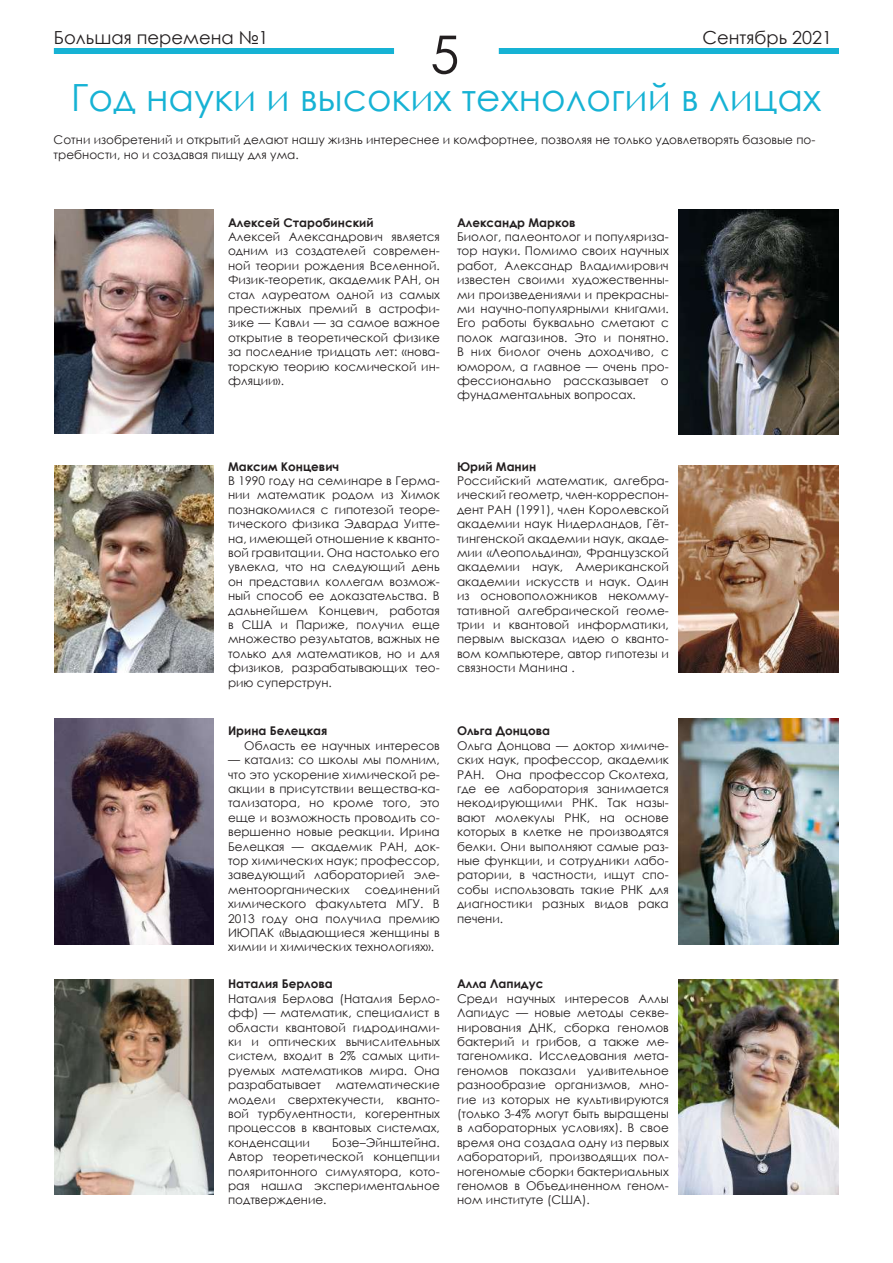
<style>
.page{position:relative;width:893px;height:1263px;background:#fff}
.page>*{position:absolute;margin:0;border:0;box-sizing:border-box;transform-origin:0 0}
.t1{font:52.5px "Century Gothic";color:#231f20}
.t2{font:37.5px "Century Gothic";color:#16b2d4}
.t3{font:18px "Century Gothic";color:#231f20}
.t4{font:12px/14.4px "Century Gothic";color:#231f20;text-align:justify}
.t5{font:700 12px "Century Gothic";color:#231f20}
</style>
<div class="page">
<img style="left:679px;top:209px;width:160px;height:225px">
<img style="left:54px;top:465px;width:160px;height:207px">
<img style="left:679px;top:465px;width:160px;height:207px">
<img style="left:54px;top:719px;width:160px;height:225px">
<img style="left:679px;top:719px;width:160px;height:225px">
<img style="left:54px;top:979px;width:160px;height:215px">
<img style="left:679px;top:979px;width:160px;height:216px">
<img style="left:54px;top:209px;width:160px;height:225px">
<div style="left:54px;top:48px;width:340px;height:6px;background:#16b2d4"></div>
<div style="left:499px;top:48px;width:340px;height:6px;background:#16b2d4"></div>
<h3 class="t3" style="left:54px;top:24px;width:216px">Большая перемена №1</h3>
<h3 class="t3" style="left:702px;top:24px;width:131px">Сентябрь 2021</h3>
<h2 class="t2" style="left:71px;top:71px;width:751px">Год науки и высоких технологий в лицах</h2>
<p class="t4" style="left:54px;top:132px;width:763px">Сотни изобретений и открытий делают нашу жизнь интереснее и комфортнее, позволяя не только удовлетворять базовые по&shy;требности, но и создавая пищу для ума.</p>
<h1 class="t1" style="left:430px;top:18px;width:31px">5</h1>
<p class="t5" style="left:228px;top:213px;width:147px">Алексей Старобинский</p>
<p class="t4" style="left:228px;top:229px;width:213px">Алексей Александрович является одним из создателей современ&shy;ной теории рождения Вселенной.<br>Физик-теоретик, академик РАН, он стал лауреатом одной из самых престижных премий в астрофи&shy;зике — Кавли — за самое важное открытие в теоретической физике за последние тридцать лет: «нова&shy;торскую теорию космической ин&shy;фляции».</p>
<p class="t5" style="left:457px;top:213px;width:120px">Александр Марков</p>
<p class="t4" style="left:457px;top:229px;width:213px">Биолог, палеонтолог и популяриза&shy;тор науки. Помимо своих научных работ, Александр Владимирович известен своими художественны&shy;ми произведениями и прекрасны&shy;ми научно-популярными книгами.<br>Его работы буквально сметают с полок магазинов. Это и понятно.<br>В них биолог очень доходчиво, с юмором, а главное — очень про&shy;фессионально рассказывает о фундаментальных вопросах.</p>
<p class="t5" style="left:228px;top:457px;width:113px">Максим Концевич</p>
<p class="t4" style="left:228px;top:473px;width:213px">В 1990 году на семинаре в Герма&shy;нии математик родом из Химок познакомился с гипотезой теоре&shy;тического физика Эдварда Уитте&shy;на, имеющей отношение к кванто&shy;вой гравитации. Она настолько его увлекла, что на следующий день он представил коллегам возмож&shy;ный способ ее доказательства. В дальнейшем Концевич, работая в США и Париже, получил еще множество результатов, важных не только для математиков, но и для физиков, разрабатывающих тео&shy;рию суперструн.</p>
<p class="t5" style="left:228px;top:722px;width:101px">Ирина Белецкая</p>
<p class="t4" style="left:244px;top:738px;width:197px">Область ее научных интересов</p>
<p class="t4" style="left:228px;top:752px;width:213px">— катализ: со школы мы помним, что это ускорение химической ре&shy;акции в присутствии вещества-ка&shy;тализатора, но кроме того, это еще и возможность проводить со&shy;вершенно новые реакции. Ирина Белецкая — академик РАН, док&shy;тор химических наук; профессор, заведующий лабораторией эле&shy;ментоорганических</p>
<p class="t4" style="left:228px;top:882px;width:213px;text-indent:137px">соединений химического факультета МГУ. В 2013 году она получила премию ИЮПАК «Выдающиеся женщины в химии и химических технологиях».</p>
<p class="t5" style="left:228px;top:975px;width:106px">Наталия Берлова</p>
<p class="t4" style="left:228px;top:991px;width:213px">Наталия Берлова (Наталия Берло&shy;фф) — математик, специалист в области квантовой гидродинами&shy;ки и оптических вычислительных систем, входит в 2% самых цити&shy;руемых математиков мира. Она разрабатывает математические модели сверхтекучести, кванто&shy;вой турбулентности, когерентных процессов в квантовых системах, конденсации</p>
<p class="t4" style="left:228px;top:1135px;width:213px;text-indent:104px">Бозе–Эйнштейна.<br>Автор теоретической концепции поляритонного симулятора, кото&shy;рая нашла экспериментальное подтверждение.</p>
<p class="t5" style="left:457px;top:457px;width:81px">Юрий Манин</p>
<p class="t4" style="left:457px;top:473px;width:213px">Российский математик, алгебра&shy;ический геометр, член-корреспон&shy;дент РАН (1991), член Королевской академии наук Нидерландов, Гёт&shy;тингенской академии наук, акаде&shy;мии «Леопольдина», Французской академии наук, Американской академии искусств и наук. Один из основоположников некомму&shy;тативной алгебраической геоме&shy;трии и квантовой информатики, первым высказал идею о кванто&shy;вом компьютере, автор гипотезы и связности Манина .</p>
<p class="t5" style="left:457px;top:722px;width:95px">Ольга Донцова</p>
<p class="t4" style="left:457px;top:738px;width:213px">Ольга Донцова — доктор химиче&shy;ских наук, профессор, академик РАН. Она профессор Сколтеха, где ее лаборатория занимается некодирующими РНК. Так назы&shy;вают молекулы РНК, на основе которых в клетке не производятся белки. Они выполняют самые раз&shy;ные функции, и сотрудники лабо&shy;ратории, в частности, ищут спо&shy;собы использовать такие РНК для диагностики разных видов рака печени.</p>
<p class="t5" style="left:457px;top:975px;width:88px">Алла Лапидус</p>
<p class="t4" style="left:457px;top:991px;width:213px">Среди научных интересов Аллы Лапидус — новые методы секве&shy;нирования ДНК, сборкa геномов бактерий и грибов, а также ме&shy;тагеномика. Исследования мета&shy;геномов показали удивительное разнообразие организмов, мно&shy;гие из которых не культивируются (только 3-4% могут быть выращены в лабораторных условиях). В свое время она создала одну из первых лабораторий, производящих пол&shy;ногеномые сборки бактериальных геномов в Объединенном геном&shy;ном институте (США).</p>
</div>
